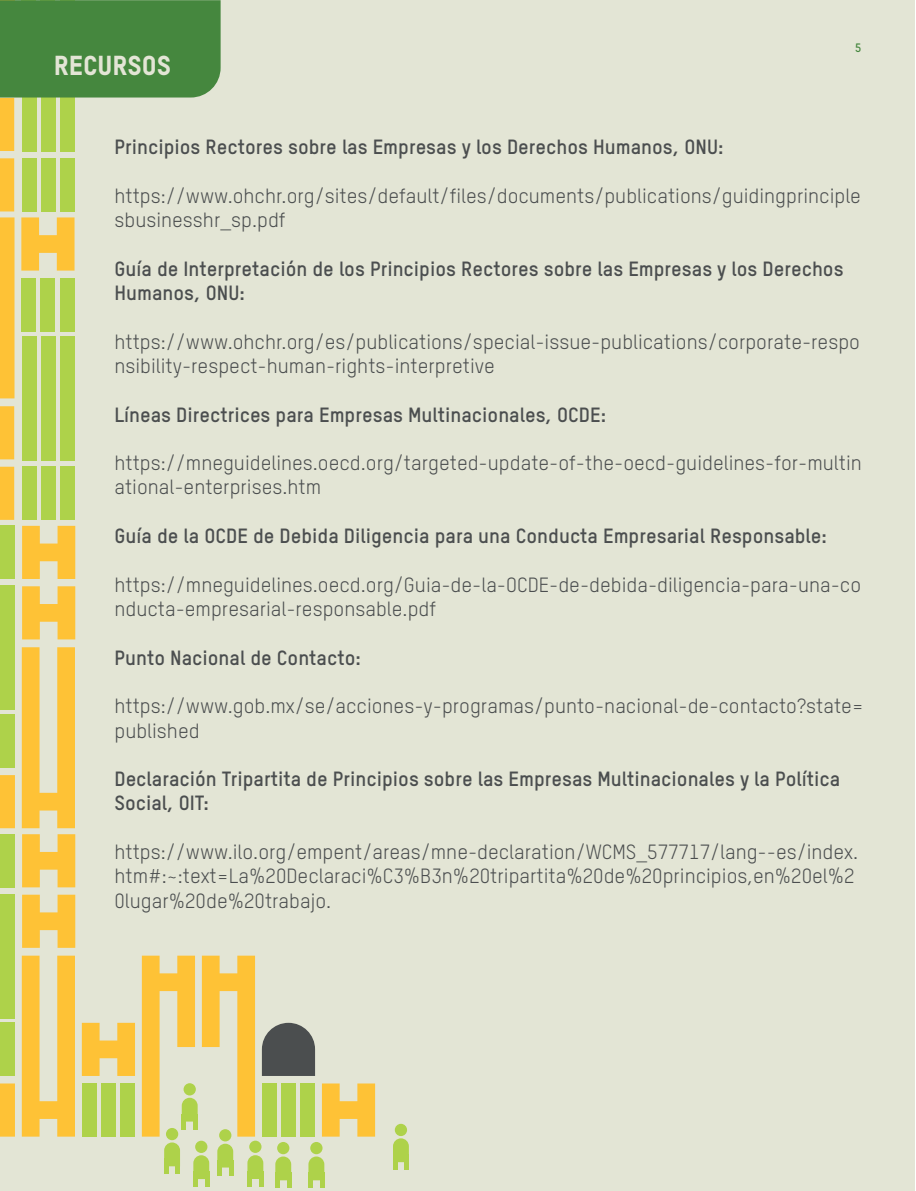
<style>
.page{position:relative;width:916px;height:1191px;background:#fff}
.page>*{position:absolute;margin:0;border:0;box-sizing:border-box;transform-origin:0 0}
.t1{font:27px "Oxfam TSTARPRO Headline";color:#e3e5d5}
.t2{font:20.25px/24.3px "Oxfam TSTARPRO";color:#4b4e4f}
.t3{font:700 20.25px/24.3px "Oxfam TSTARPRO";color:#4b4e4f}
.t4{font:700 12px "Oxfam TSTARPRO";color:#45873e}
</style>
<div class="page">
<div style="left:0;top:0;width:914px;height:1191px;background:#e3e5d5"></div>
<svg style="left:322px;top:1083px;width:53px;height:53px"></svg>
<svg style="left:22px;top:894px;width:53px;height:53px"></svg>
<svg style="left:22px;top:834px;width:53px;height:53px"></svg>
<svg style="left:82px;top:1022px;width:53px;height:54px"></svg>
<svg style="left:22px;top:955px;width:53px;height:181px"></svg>
<svg style="left:0;top:1083px;width:15px;height:53px"></svg>
<div style="left:0;top:1022px;width:15px;height:54px;background:#aed24a"></div>
<div style="left:0;top:834px;width:14px;height:53px;background:#aed24a"></div>
<div style="left:0;top:894px;width:14px;height:124px;background:#aed24a"></div>
<svg style="left:22px;top:586px;width:53px;height:53px"></svg>
<svg style="left:22px;top:526px;width:53px;height:53px"></svg>
<svg style="left:22px;top:647px;width:53px;height:181px"></svg>
<svg style="left:0;top:775px;width:15px;height:53px"></svg>
<div style="left:0;top:714px;width:15px;height:53px;background:#aed24a"></div>
<div style="left:0;top:526px;width:14px;height:53px;background:#aed24a"></div>
<div style="left:0;top:585px;width:14px;height:125px;background:#aed24a"></div>
<svg style="left:0;top:406px;width:14px;height:53px"></svg>
<svg style="left:0;top:467px;width:14px;height:53px"></svg>
<div style="left:0;top:217px;width:14px;height:181px;background:#fec236"></div>
<svg style="left:21px;top:217px;width:53px;height:53px"></svg>
<div style="left:60px;top:278px;width:14px;height:53px;background:#aed24a"></div>
<div style="left:41px;top:278px;width:14px;height:53px;background:#aed24a"></div>
<div style="left:21px;top:278px;width:15px;height:53px;background:#aed24a"></div>
<div style="left:60px;top:467px;width:15px;height:53px;background:#aed24a"></div>
<div style="left:41px;top:467px;width:15px;height:53px;background:#aed24a"></div>
<div style="left:22px;top:467px;width:15px;height:53px;background:#aed24a"></div>
<div style="left:60px;top:336px;width:15px;height:124px;background:#aed24a"></div>
<div style="left:41px;top:336px;width:15px;height:124px;background:#aed24a"></div>
<div style="left:22px;top:336px;width:15px;height:124px;background:#aed24a"></div>
<svg style="left:0;top:158px;width:14px;height:53px"></svg>
<div style="left:60px;top:158px;width:15px;height:53px;background:#aed24a"></div>
<div style="left:41px;top:158px;width:15px;height:53px;background:#aed24a"></div>
<div style="left:22px;top:158px;width:15px;height:53px;background:#aed24a"></div>
<div style="left:60px;top:27px;width:15px;height:125px;background:#aed24a"></div>
<div style="left:41px;top:27px;width:15px;height:125px;background:#aed24a"></div>
<div style="left:22px;top:27px;width:15px;height:125px;background:#aed24a"></div>
<div style="left:82px;top:1083px;width:15px;height:53px;background:#aed24a"></div>
<div style="left:101px;top:1083px;width:15px;height:53px;background:#aed24a"></div>
<div style="left:120px;top:1083px;width:15px;height:53px;background:#aed24a"></div>
<div style="left:262px;top:1083px;width:14px;height:53px;background:#aed24a"></div>
<div style="left:281px;top:1083px;width:15px;height:53px;background:#aed24a"></div>
<div style="left:300px;top:1083px;width:15px;height:53px;background:#aed24a"></div>
<svg style="left:262px;top:1022px;width:53px;height:54px;background:#5d605f"></svg>
<svg style="left:142px;top:955px;width:113px;height:181px"></svg>
<div style="left:183px;top:1083px;width:13px;height:12px;background:#aed24a;border-radius:50%"></div>
<hr style="left:164px;top:1158px;width:4px;height:16px;background:#aed24a">
<div style="left:175px;top:1158px;width:5px;height:16px;background:#aed24a"></div>
<svg style="left:164px;top:1142px;width:16px;height:24px"></svg>
<div style="left:166px;top:1127px;width:12px;height:13px;background:#aed24a;border-radius:50%"></div>
<div style="left:193px;top:1171px;width:5px;height:16px;background:#aed24a"></div>
<hr style="left:205px;top:1171px;width:4px;height:16px;background:#aed24a">
<svg style="left:193px;top:1155px;width:16px;height:24px"></svg>
<div style="left:195px;top:1140px;width:12px;height:13px;background:#aed24a;border-radius:50%"></div>
<div style="left:217px;top:1159px;width:5px;height:16px;background:#aed24a"></div>
<hr style="left:229px;top:1159px;width:4px;height:16px;background:#aed24a">
<svg style="left:217px;top:1143px;width:16px;height:24px"></svg>
<div style="left:219px;top:1129px;width:12px;height:12px;background:#aed24a;border-radius:50%"></div>
<div style="left:247px;top:1171px;width:5px;height:15px;background:#aed24a"></div>
<hr style="left:259px;top:1171px;width:4px;height:15px;background:#aed24a">
<svg style="left:247px;top:1155px;width:16px;height:24px"></svg>
<div style="left:249px;top:1140px;width:12px;height:12px;background:#aed24a;border-radius:50%"></div>
<hr style="left:275px;top:1172px;width:4px;height:16px;background:#aed24a">
<hr style="left:287px;top:1172px;width:4px;height:16px;background:#aed24a">
<svg style="left:275px;top:1156px;width:16px;height:24px"></svg>
<div style="left:277px;top:1142px;width:12px;height:12px;background:#aed24a;border-radius:50%"></div>
<div style="left:308px;top:1172px;width:5px;height:16px;background:#aed24a"></div>
<hr style="left:320px;top:1172px;width:4px;height:16px;background:#aed24a">
<svg style="left:308px;top:1156px;width:16px;height:24px"></svg>
<div style="left:310px;top:1142px;width:12px;height:12px;background:#aed24a;border-radius:50%"></div>
<hr style="left:393px;top:1154px;width:4px;height:16px;background:#aed24a">
<hr style="left:404px;top:1154px;width:4px;height:16px;background:#aed24a">
<svg style="left:393px;top:1138px;width:15px;height:24px"></svg>
<div style="left:394px;top:1123px;width:13px;height:13px;background:#aed24a;border-radius:50%"></div>
<svg style="left:0;top:0;width:220px;height:151px"></svg>
<h1 class="t1" style="left:54px;top:49px;width:119px">RECURSOS</h1>
<p class="t4" style="left:854px;top:41px;width:8px">5</p>
<p class="t3" style="left:114px;top:134px;width:610px">Principios Rectores sobre las Empresas y los Derechos Humanos, ONU:</p>
<p class="t2" style="left:114px;top:183px;width:747px">https://www.ohchr.org/sites/default/files/documents/publications/guidingprinciple sbusinesshr_sp.pdf</p>
<p class="t3" style="left:114px;top:256px;width:730px">Guía de Interpretación de los Principios Rectores sobre las Empresas y los Derechos<br>Humanos, ONU:</p>
<p class="t2" style="left:114px;top:329px;width:746px">https://www.ohchr.org/es/publications/special-issue-publications/corporate-respo nsibility-respect-human-rights-interpretive</p>
<p class="t3" style="left:114px;top:402px;width:493px">Líneas Directrices para Empresas Multinacionales, OCDE:</p>
<p class="t2" style="left:114px;top:450px;width:748px">https://mneguidelines.oecd.org/targeted-update-of-the-oecd-guidelines-for-multin ational-enterprises.htm</p>
<p class="t3" style="left:114px;top:523px;width:713px">Guía de la OCDE de Debida Diligencia para una Conducta Empresarial Responsable:</p>
<p class="t2" style="left:114px;top:572px;width:748px">https://mneguidelines.oecd.org/Guia-de-la-OCDE-de-debida-diligencia-para-una-co nducta-empresarial-responsable.pdf</p>
<p class="t3" style="left:114px;top:645px;width:248px">Punto Nacional de Contacto:</p>
<p class="t2" style="left:114px;top:693px;width:750px">https://www.gob.mx/se/acciones-y-programas/punto-nacional-de-contacto?state= published</p>
<p class="t3" style="left:114px;top:766px;width:727px">Declaración Tripartita de Principios sobre las Empresas Multinacionales y la Política<br>Social, OIT:</p>
<p class="t2" style="left:114px;top:839px;width:745px">https://www.ilo.org/empent/areas/mne-declaration/WCMS_577717/lang--es/index. htm#:~:text=La%20Declaraci%C3%B3n%20tripartita%20de%20principios,en%20el%2<br>0lugar%20de%20trabajo.</p>
</div>
